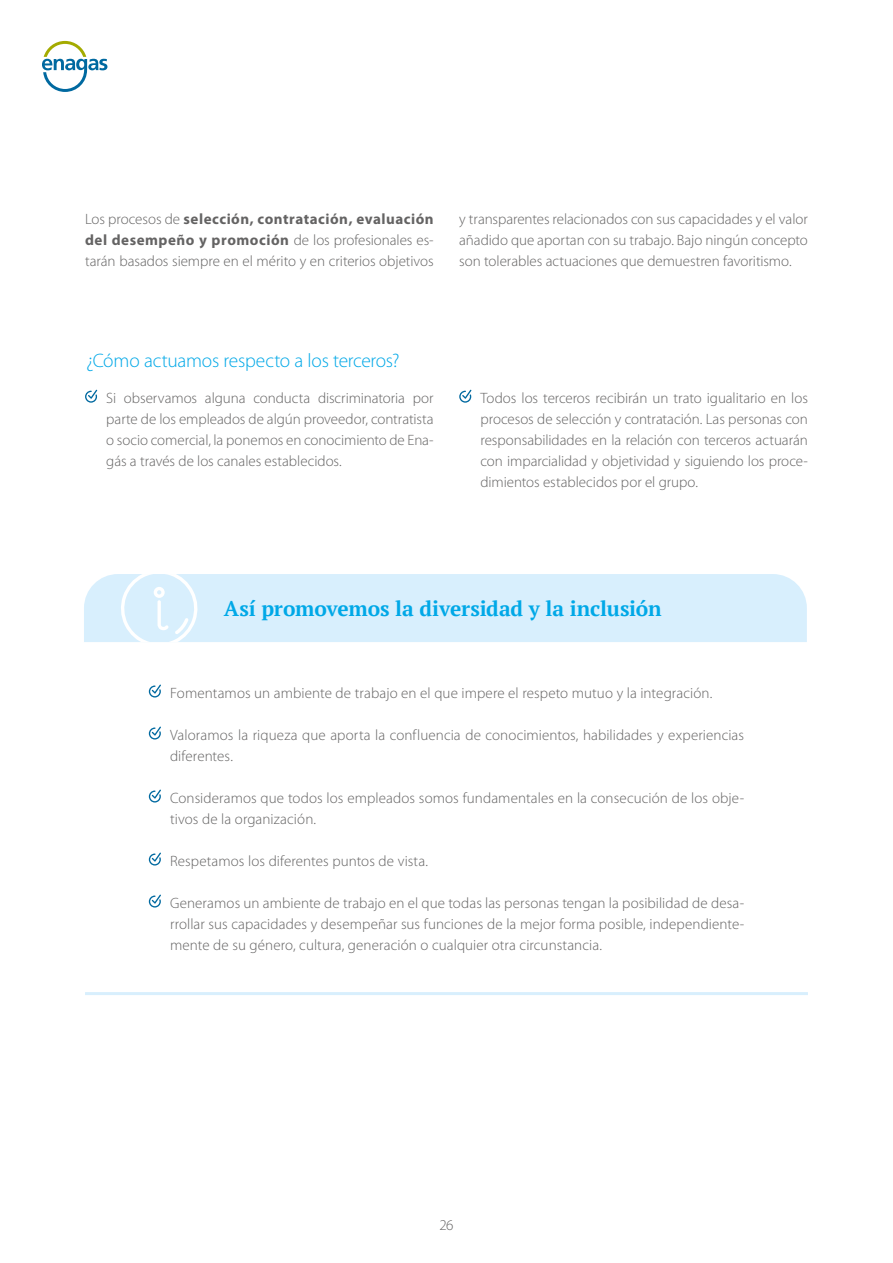
<style>
.page{position:relative;width:893px;height:1263px;background:#fff}
.page>*{position:absolute;margin:0;border:0;box-sizing:border-box;transform-origin:0 0}
.t1{font:700 21px "PT Serif";letter-spacing:-.01em;color:#00a8e7}
.t2{font:300 19.5px "Myriad Pro";letter-spacing:-.015em;color:#00a8e7}
.t3{font:300 15px/21px "Myriad Pro";letter-spacing:.005em;color:#646363;text-align:justify}
.s1{font-weight:700}
</style>
<div class="page">
<svg style="left:42px;top:41px;width:65px;height:51px"></svg>
<svg style="left:85px;top:390px;width:12px;height:13px"></svg>
<svg style="left:459px;top:390px;width:12px;height:13px"></svg>
<div style="left:84px;top:574px;width:723px;height:68px;background:#d8effd"></div>
<svg style="left:120px;top:574px;width:79px;height:68px"></svg>
<svg style="left:149px;top:685px;width:12px;height:12px"></svg>
<svg style="left:149px;top:727px;width:12px;height:12px"></svg>
<svg style="left:149px;top:790px;width:12px;height:12px"></svg>
<svg style="left:149px;top:853px;width:12px;height:12px"></svg>
<svg style="left:149px;top:895px;width:12px;height:12px"></svg>
<hr style="left:85px;top:992px;width:723px;height:3px;background:#d8effd">
<p class="t3" style="left:85px;top:209px;width:350px">Los procesos de <span class="s1">selección, contratación, evaluación del desempeño y promoción</span> de los profesionales es&shy;tarán basados siempre en el mérito y en criterios objetivos</p>
<p class="t3" style="left:459px;top:209px;width:350px">y transparentes relacionados con sus capacidades y el valor añadido que aportan con su trabajo. Bajo ningún concepto son tolerables actuaciones que demuestren favoritismo.</p>
<h2 class="t2" style="left:86px;top:349px;width:315px">¿Cómo actuamos respecto a los terceros?</h2>
<p class="t3" style="left:106px;top:387px;width:329px">Si observamos alguna conducta discriminatoria por parte de los empleados de algún proveedor, contratista o socio comercial, la ponemos en conocimiento de Ena&shy;gás a través de los canales establecidos.</p>
<p class="t3" style="left:480px;top:387px;width:329px">Todos los terceros recibirán un trato igualitario en los procesos de selección y contratación. Las personas con responsabilidades en la relación con terceros actuarán con imparcialidad y objetividad y siguiendo los proce&shy;dimientos establecidos por el grupo.</p>
<h1 class="t1" style="left:224px;top:595px;width:439px">Así promovemos la diversidad y la inclusión</h1>
<p class="t3" style="left:170px;top:682px;width:544px">Fomentamos un ambiente de trabajo en el que impere el respeto mutuo y la integración.</p>
<p class="t3" style="left:170px;top:724px;width:575px">Valoramos la riqueza que aporta la confluencia de conocimientos, habilidades y experiencias diferentes.</p>
<p class="t3" style="left:170px;top:787px;width:576px">Consideramos que todos los empleados somos fundamentales en la consecución de los obje&shy;tivos de la organización.</p>
<p class="t3" style="left:170px;top:850px;width:259px">Respetamos los diferentes puntos de vista.</p>
<p class="t3" style="left:170px;top:892px;width:576px">Generamos un ambiente de trabajo en el que todas las personas tengan la posibilidad de desa&shy;rrollar sus capacidades y desempeñar sus funciones de la mejor forma posible, independiente&shy;mente de su género, cultura, generación o cualquier otra circunstancia.</p>
<p class="t3" style="left:439px;top:1214px;width:16px">26</p>
</div>
